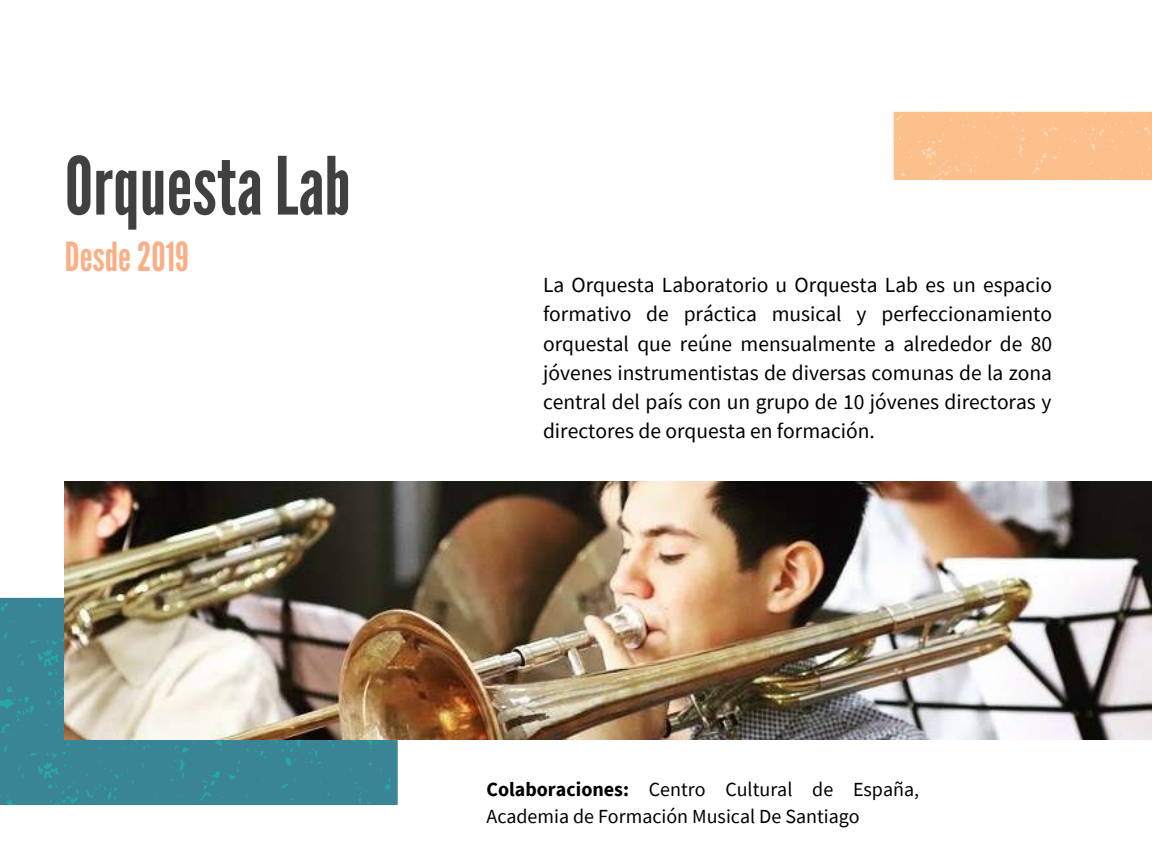
<style>
.page{position:relative;width:1152px;height:864px;background:#fff}
.page>*{position:absolute;margin:0;border:0;box-sizing:border-box;transform-origin:0 0}
.t1{font:79.95px "League Gothic";color:#404040}
.t2{font:40.05px "League Gothic";color:#faaf86}
.t3{font:21.45px/29.2px "Source Sans Pro";color:#000;text-align:justify}
.t4{font:19.95px/27px "Source Sans Pro";color:#000}
.s1{font-weight:700}
</style>
<div class="page">
<div style="left:0;top:732px;width:398px;height:72px;background:#398596"></div>
<svg style="left:0;top:590px;width:65px;height:142px;background:#448d9c"></svg>
<img style="left:65px;top:481px;width:1087px;height:259px">
<svg style="left:894px;top:111px;width:258px;height:68px;background:#fcc18e"></svg>
<h1 class="t1" style="left:65px;top:140px;width:288px">Orquesta Lab</h1>
<h2 class="t2" style="left:65px;top:234px;width:125px">Desde 2019</h2>
<p class="t3" style="left:543px;top:270px;width:511px">La Orquesta Laboratorio u Orquesta Lab es un espacio formativo de práctica musical y perfeccionamiento orquestal que reúne mensualmente a alrededor de 80 jóvenes instrumentistas de diversas comunas de la zona central del país con un grupo de 10 jóvenes directoras y directores de orquesta en formación.</p>
<p class="t4" style="left:486px;top:775px;width:434px"><span class="s1">Colaboraciones:</span> Centro Cultural de España,<br>Academia de Formación Musical De Santiago</p>
</div>
